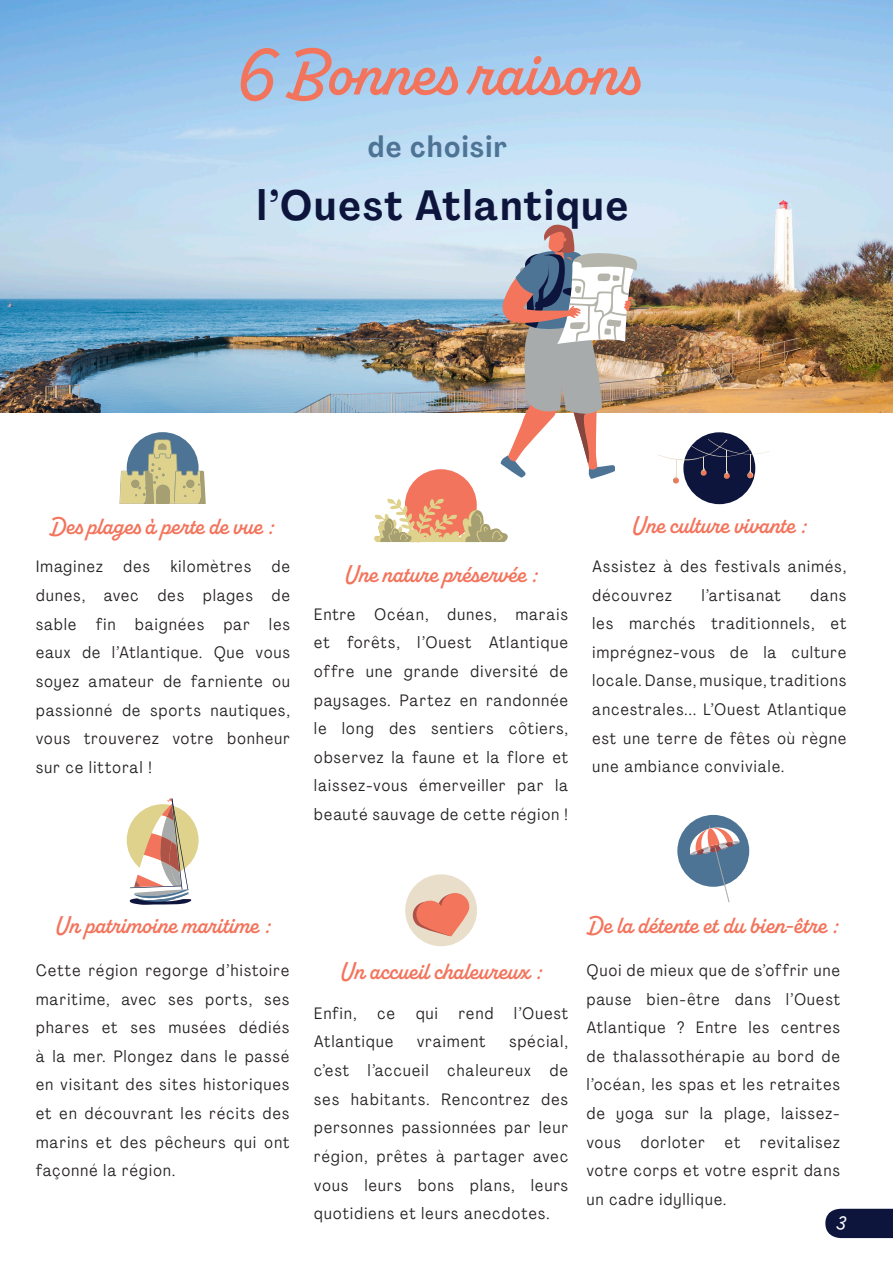
<style>
.page{position:relative;width:893px;height:1263px;background:#fff}
.page>*{position:absolute;margin:0;border:0;box-sizing:border-box;transform-origin:0 0}
.t1{font:600 66.75px "Alkaline";color:#f3745c}
.t2{font:700 41.7px "PP Agrandir Text";color:#0d153d}
.t3{font:700 29.25px "PP Agrandir Text";color:#4d7495}
.t4{font:600 24.6px "Alkaline";color:#f3745c}
.t5{font:600 16.95px "Alkaline";color:#fff}
.t6{font:16.35px/28.7px "PP Agrandir Text";color:#231f20;text-align:justify}
</style>
<div class="page">
<svg style="left:825px;top:1208px;width:68px;height:31px;background:#252c50"></svg>
<img style="left:0;top:0;width:893px;height:413px">
<div style="left:127px;top:432px;width:72px;height:72px;background:#4d7495;border-radius:50%"></div>
<div style="left:127px;top:804px;width:72px;height:72px;background:#dfd28d;border-radius:50%"></div>
<div style="left:405px;top:469px;width:72px;height:72px;background:#f3745c;border-radius:50%"></div>
<div style="left:677px;top:815px;width:72px;height:72px;background:#4d7495;border-radius:50%"></div>
<div style="left:683px;top:432px;width:72px;height:72px;background:#0d153d;border-radius:50%"></div>
<img style="left:500px;top:224px;width:139px;height:255px">
<svg style="left:374px;top:499px;width:134px;height:44px"></svg>
<svg style="left:657px;top:439px;width:112px;height:45px"></svg>
<div style="left:405px;top:874px;width:72px;height:72px;background:#e9dec9;border-radius:50%"></div>
<svg style="left:411px;top:893px;width:59px;height:43px"></svg>
<svg style="left:120px;top:439px;width:86px;height:65px"></svg>
<svg style="left:129px;top:798px;width:62px;height:107px"></svg>
<svg style="left:688px;top:825px;width:52px;height:77px"></svg>
<p class="t1" style="left:237px;top:32px;width:402px">6 Bonnes raisons</p>
<p class="t3" style="left:367px;top:129px;width:142px">de choisir</p>
<p class="t2" style="left:256px;top:179px;width:374px">l’Ouest Atlantique</p>
<p class="t4" style="left:51px;top:511px;width:224px">Des plages à perte de vue :</p>
<p class="t6" style="left:35px;top:552px;width:256px">Imaginez des kilomètres de dunes, avec des plages de sable fin baignées par les eaux de l’Atlantique. Que vous soyez amateur de farniente ou passionné de sports nautiques, vous trouverez votre bonheur sur ce littoral !</p>
<p class="t4" style="left:345px;top:559px;width:194px">Une nature préservée :</p>
<p class="t6" style="left:314px;top:599px;width:256px">Entre Océan, dunes, marais et forêts, l’Ouest Atlantique offre une grande diversité de paysages. Partez en randonnée le long des sentiers côtiers, observez la faune et la flore et laissez-vous émerveiller par la beauté sauvage de cette région !</p>
<p class="t4" style="left:632px;top:510px;width:176px">Une culture vivante :</p>
<p class="t6" style="left:592px;top:552px;width:257px">Assistez à des festivals animés, découvrez</p>
<p class="t6" style="left:592px;top:580px;width:256px;text-indent:218px">dans les marchés traditionnels, et imprégnez-vous de la culture locale. Danse, musique, traditions ancestrales... L’Ouest Atlantique est une terre de fêtes où règne une ambiance conviviale.</p>
<p class="t6" style="left:701px;top:580px;width:82px">l’artisanat</p>
<p class="t4" style="left:56px;top:910px;width:216px">Un patrimoine maritime :</p>
<p class="t4" style="left:588px;top:910px;width:251px">De la détente et du bien-être :</p>
<p class="t4" style="left:340px;top:956px;width:203px">Un accueil chaleureux :</p>
<p class="t6" style="left:35px;top:956px;width:256px">Cette région regorge d’histoire maritime, avec ses ports, ses phares et ses musées dédiés à la mer. Plongez dans le passé en visitant des sites historiques et en découvrant les récits des marins et des pêcheurs qui ont façonné la région.</p>
<p class="t6" style="left:586px;top:956px;width:256px">Quoi de mieux que de s’offrir une pause bien-être dans l’Ouest Atlantique ? Entre les centres de thalassothérapie au bord de l’océan, les spas et les retraites de yoga sur la plage, laissez&shy;vous dorloter et revitalisez votre corps et votre esprit dans un cadre idyllique.</p>
<p class="t6" style="left:314px;top:998px;width:256px">Enfin, ce qui rend l’Ouest<br>Atlantique</p>
<p class="t6" style="left:314px;top:1027px;width:257px;text-indent:195px">spécial, c’est l’accueil chaleureux de ses habitants. Rencontrez des personnes passionnées par leur région, prêtes à partager avec vous leurs bons plans, leurs quotidiens et leurs anecdotes.</p>
<p class="t6" style="left:416px;top:1027px;width:71px">vraiment</p>
<p class="t5" style="left:837px;top:1212px;width:11px">3</p>
</div>
